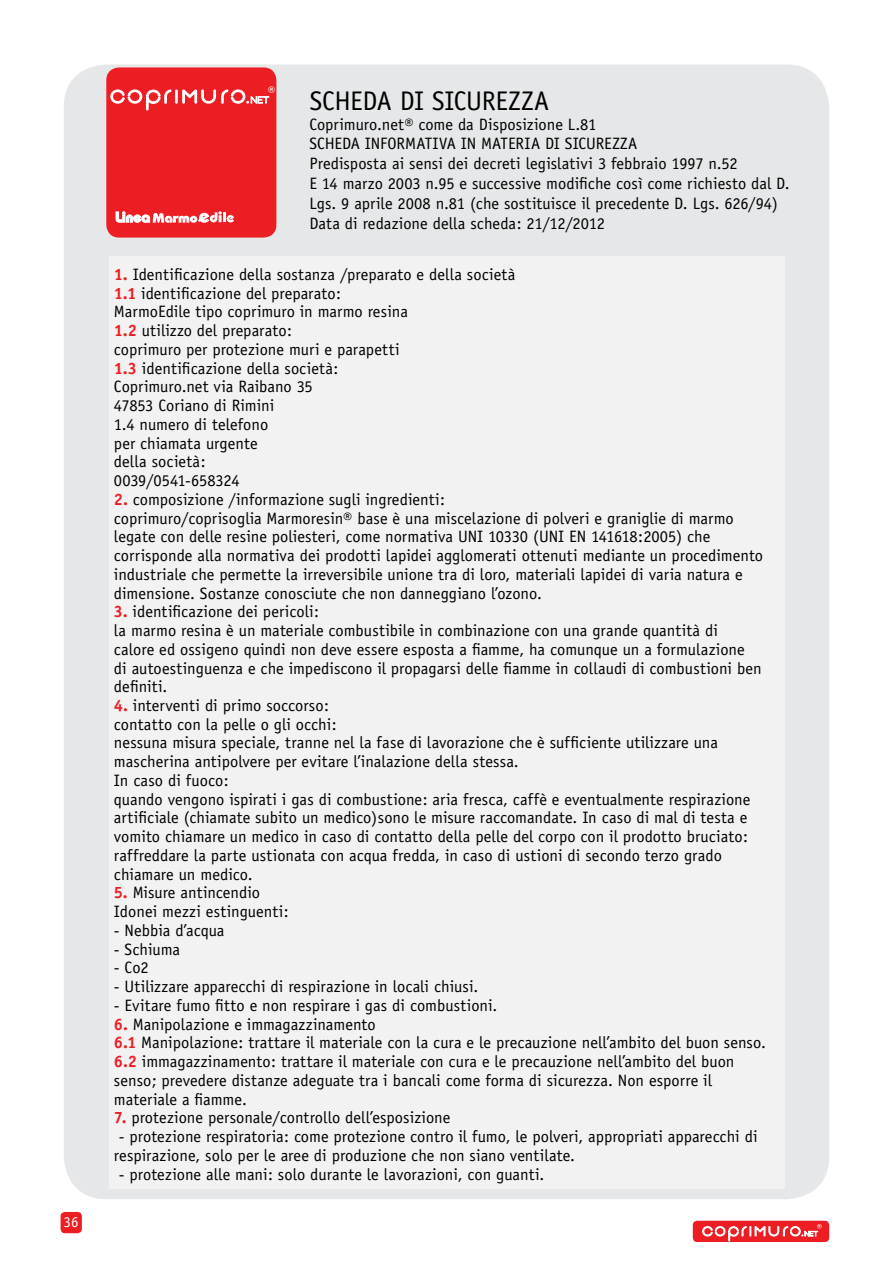
<style>
.page{position:relative;width:893px;height:1263px;background:#fff}
.page>*{position:absolute;margin:0;border:0;box-sizing:border-box;transform-origin:0 0}
.t1{font:27px "Officina Sans";color:#000}
.t2{font:16.5px/18.8px "Officina Sans";color:#000}
.t3{font:15px "Officina Sans";color:#fff}
.t4{font:700 13.8px "Officina Sans";color:#fff}
.t5{font:700 10.05px "Officina Sans";color:#fff}
.s1{font-weight:700;color:#ed1d24}
</style>
<div class="page">
<div style="left:61px;top:1212px;width:21px;height:21px;background:#ed1d24;border-radius:4px"></div>
<div style="left:693px;top:1221px;width:136px;height:21px;background:#ed1d24;border-radius:4px"></div>
<svg style="left:702px;top:1226px;width:116px;height:16px"></svg>
<div style="left:64px;top:64px;width:765px;height:1135px;background:#e6e7e8;border-radius:43px"></div>
<div style="left:106px;top:67px;width:170px;height:171px;background:#ed1d24;border-radius:13px"></div>
<div style="left:109px;top:256px;width:675px;height:932px;background:#f2f2f3"></div>
<svg style="left:116px;top:211px;width:118px;height:12px"></svg>
<svg style="left:110px;top:89px;width:159px;height:22px"></svg>
<p class="t4" style="left:268px;top:83px;width:9px">®</p>
<h1 class="t1" style="left:310px;top:85px;width:27px">Scheda</h1>
<h1 class="t1" style="left:400px;top:85px;width:47px">di sicurezza</h1>
<p class="t2" style="left:309px;top:114px;width:482px;line-height:19.8px">Coprimuro.net® come da Disposizione L.81<br>SCHEDA INFORMATIVA IN MATERIA DI SICUREZZA<br>Predisposta ai sensi dei decreti legislativi 3 febbraio 1997 n.52<br>E 14 marzo 2003 n.95 e successive modifiche così come richiesto dal D.<br>Lgs. 9 aprile 2008 n.81 (che sostituisce il precedente D. Lgs. 626/94)<br>Data di redazione della scheda: 21/12/2012</p>
<p class="t2" style="left:114px;top:265px;width:403px"><span class="s1">1.</span> Identificazione della sostanza /preparato e della società<br><span class="s1">1.1</span> identificazione del preparato:<br>MarmoEdile tipo coprimuro in marmo resina<br><span class="s1">1.2</span> utilizzo del preparato:<br>coprimuro per protezione muri e parapetti<br><span class="s1">1.3</span> identificazione della società:<br>Coprimuro.net via Raibano 35<br>47853 Coriano di Rimini<br>1.4 numero di telefono<br>per chiamata urgente<br>della società:<br>0039/0541-658324</p>
<p class="t2" style="left:114px;top:490px;width:651px"><span class="s1">2.</span> composizione /informazione sugli ingredienti:<br>coprimuro/coprisoglia Marmoresin® base è una miscelazione di polveri e graniglie di marmo legate con delle resine poliesteri, come normativa UNI 10330 (UNI EN 141618:2005) che corrisponde alla normativa dei prodotti lapidei agglomerati ottenuti mediante un procedimento industriale che permette la irreversibile unione tra di loro, materiali lapidei di varia natura e dimensione. Sostanze conosciute che non danneggiano l’ozono.</p>
<p class="t2" style="left:114px;top:602px;width:649px"><span class="s1">3.</span> identificazione dei pericoli:<br>la marmo resina è un materiale combustibile in combinazione con una grande quantità di calore ed ossigeno quindi non deve essere esposta a fiamme, ha comunque un a formulazione di autoestinguenza e che impediscono il propagarsi delle fiamme in collaudi di combustioni ben definiti.</p>
<p class="t2" style="left:114px;top:696px;width:638px"><span class="s1">4.</span> interventi di primo soccorso:<br>contatto con la pelle o gli occhi:<br>nessuna misura speciale, tranne nel la fase di lavorazione che è sufficiente utilizzare una mascherina antipolvere per evitare l’inalazione della stessa.<br>In caso di fuoco:<br>quando vengono ispirati i gas di combustione: aria fresca, caffè e eventualmente respirazione artificiale (chiamate subito un medico)sono le misure raccomandate. In caso di mal di testa e vomito chiamare un medico in caso di contatto della pelle del corpo con il prodotto bruciato: raffreddare la parte ustionata con acqua fredda, in caso di ustioni di secondo terzo grado chiamare un medico.</p>
<p class="t2" style="left:114px;top:883px;width:176px"><span class="s1">5.</span> Misure antincendio<br>Idonei mezzi estinguenti:</p>
<p class="t2" style="left:114px;top:921px;width:112px">- Nebbia d’acqua</p>
<p class="t2" style="left:114px;top:940px;width:68px">- Schiuma</p>
<p class="t2" style="left:114px;top:958px;width:36px">- Co2</p>
<p class="t2" style="left:114px;top:977px;width:366px">- Utilizzare apparecchi di respirazione in locali chiusi.</p>
<p class="t2" style="left:114px;top:996px;width:385px">- Evitare fumo fitto e non respirare i gas di combustioni.</p>
<p class="t2" style="left:114px;top:1015px;width:653px"><span class="s1">6.</span> Manipolazione e immagazzinamento<br><span class="s1">6.1</span> Manipolazione: trattare il materiale con la cura e le precauzione nell’ambito del buon senso.<br><span class="s1">6.2</span> immagazzinamento: trattare il materiale con cura e le precauzione nell’ambito del buon senso; prevedere distanze adeguate tra i bancali come forma di sicurezza. Non esporre il materiale a fiamme.</p>
<p class="t2" style="left:114px;top:1108px;width:338px"><span class="s1">7.</span> protezione personale/controllo dell’esposizione</p>
<p class="t2" style="left:114px;top:1127px;width:645px">- protezione respiratoria: come protezione contro il fumo, le polveri, appropriati apparecchi di respirazione, solo per le aree di produzione che non siano ventilate.</p>
<p class="t2" style="left:119px;top:1165px;width:427px">- protezione alle mani: solo durante le lavorazioni, con guanti.</p>
<p class="t3" style="left:64px;top:1213px;width:16px">36</p>
<p class="t5" style="left:817px;top:1221px;width:7px">®</p>
</div>
